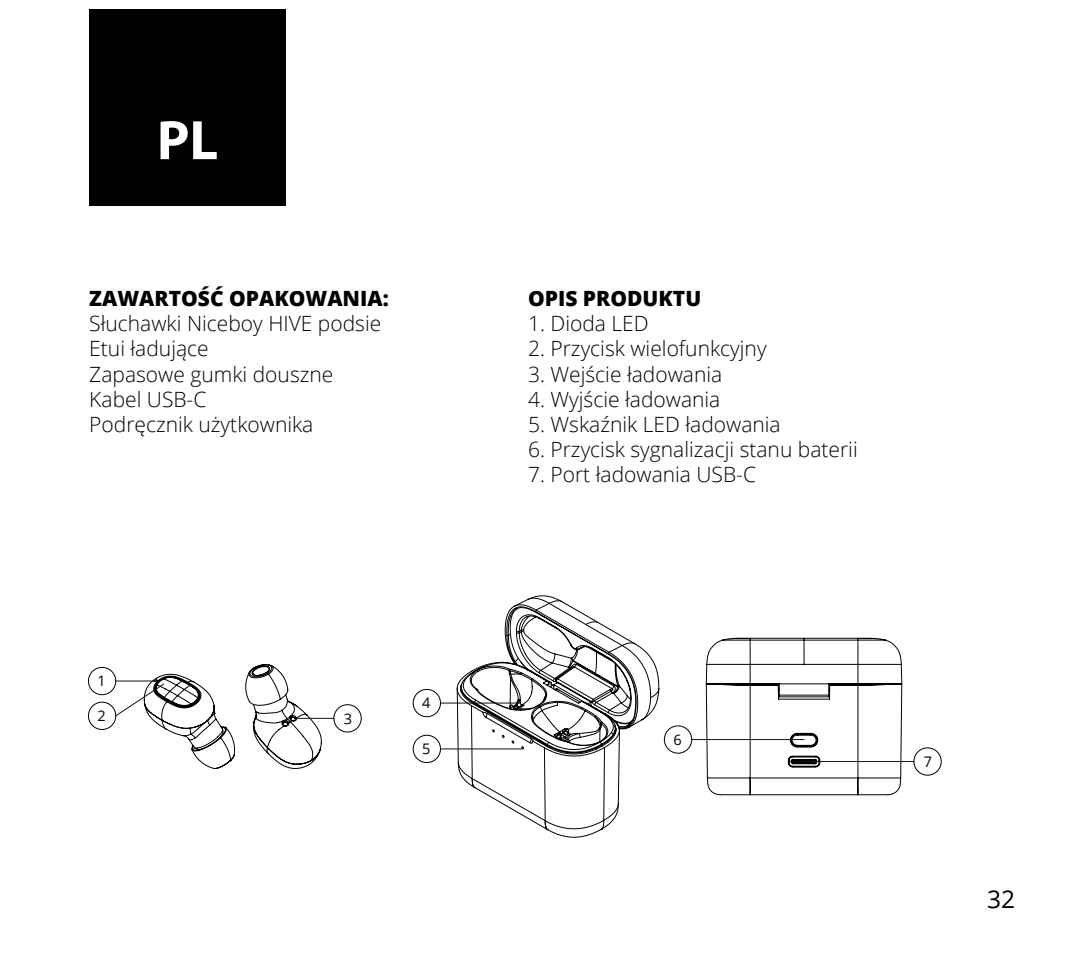
<style>
.page{position:relative;width:1072px;height:973px;background:#fff}
.page>*{position:absolute;margin:0;border:0;box-sizing:border-box;transform-origin:0 0}
.t1{font:700 56px "Myriad Pro";color:#fff}
.t2{font:24.5px "Open Sans";color:#000}
.t3{font:300 21px "Open Sans";color:#000}
.t4{font:800 21px "Open Sans";color:#000}
.t5{font:14.35px "Open Sans";color:#000}
</style>
<div class="page">
<div style="left:89px;top:9px;width:196px;height:196px;background:#000"></div>
<svg style="left:245px;top:664px;width:77px;height:105px"></svg>
<hr style="left:294px;top:717px;width:40px;height:1px;background:#121309">
<div style="left:333px;top:704px;width:28px;height:28px;border:1px solid #000;border-radius:50%"></div>
<div style="left:88px;top:666px;width:28px;height:29px;border:1px solid #000;border-radius:50%"></div>
<svg style="left:114px;top:673px;width:121px;height:96px"></svg>
<div style="left:88px;top:701px;width:28px;height:28px;border:1px solid #000;border-radius:50%"></div>
<svg style="left:456px;top:597px;width:203px;height:234px"></svg>
<hr style="left:440px;top:748px;width:82px;height:1px;background:#121309">
<div style="left:413px;top:734px;width:28px;height:28px;border:1px solid #000;border-radius:50%"></div>
<hr style="left:440px;top:702px;width:79px;height:1px;background:#121309">
<div style="left:413px;top:688px;width:28px;height:29px;border:1px solid #000;border-radius:50%"></div>
<svg style="left:705px;top:637px;width:197px;height:158px"></svg>
<hr style="left:691px;top:738px;width:113px;height:2px;background:#121309">
<div style="left:664px;top:725px;width:28px;height:28px;border:1px solid #000;border-radius:50%"></div>
<hr style="left:804px;top:760px;width:110px;height:2px;background:#121309">
<div style="left:913px;top:747px;width:28px;height:28px;border:1px solid #000;border-radius:50%"></div>
<p class="t1" style="left:157px;top:109px;width:63px">PL</p>
<p class="t4" style="left:89px;top:282px;width:301px">ZAWARTOŚĆ OPAKOWANIA:</p>
<p class="t3" style="left:89px;top:309px;width:293px">Słuchawki Niceboy HIVE podsie</p>
<p class="t3" style="left:89px;top:334px;width:121px">Etui ładujące</p>
<p class="t3" style="left:89px;top:359px;width:245px">Zapasowe gumki douszne</p>
<p class="t3" style="left:89px;top:385px;width:119px">Kabel USB-C</p>
<p class="t3" style="left:89px;top:410px;width:226px">Podręcznik użytkownika</p>
<p class="t5" style="left:98px;top:671px;width:10px">1</p>
<p class="t5" style="left:98px;top:705px;width:10px">2</p>
<p class="t5" style="left:344px;top:708px;width:10px">3</p>
<p class="t5" style="left:422px;top:693px;width:10px">4</p>
<p class="t5" style="left:422px;top:738px;width:10px">5</p>
<p class="t4" style="left:528px;top:282px;width:175px">OPIS PRODUKTU</p>
<p class="t3" style="left:528px;top:309px;width:122px">1. Dioda LED</p>
<p class="t3" style="left:528px;top:334px;width:240px">2. Przycisk wielofunkcyjny</p>
<p class="t3" style="left:528px;top:359px;width:196px">3. Wejście ładowania</p>
<p class="t3" style="left:528px;top:385px;width:194px">4. Wyjście ładowania</p>
<p class="t3" style="left:528px;top:410px;width:254px">5. Wskaźnik LED ładowania</p>
<p class="t3" style="left:528px;top:435px;width:331px">6. Przycisk sygnalizacji stanu baterii</p>
<p class="t3" style="left:528px;top:460px;width:229px">7. Port ładowania USB-C</p>
<p class="t5" style="left:673px;top:729px;width:10px">6</p>
<p class="t5" style="left:923px;top:751px;width:10px">7</p>
<p class="t2" style="left:987px;top:882px;width:30px">32</p>
</div>
